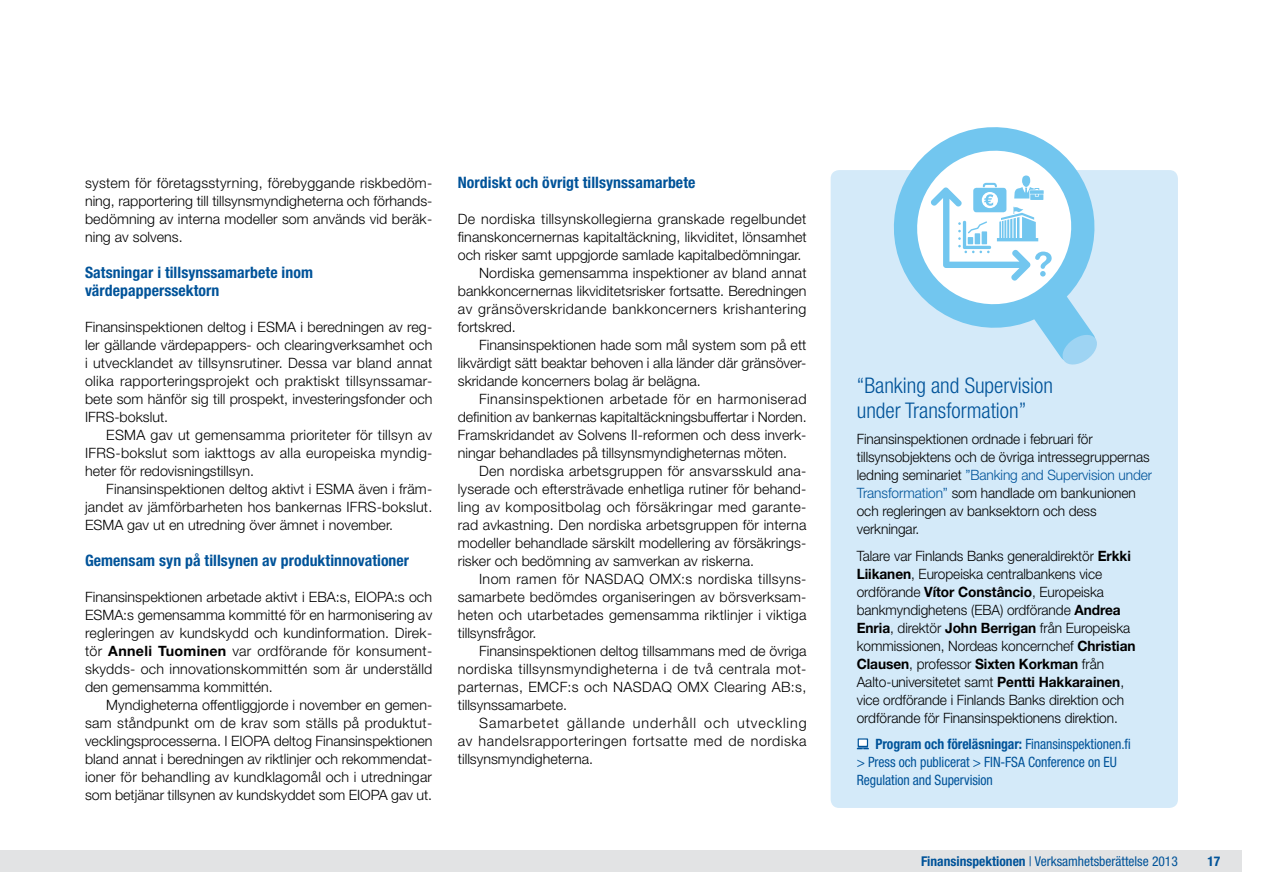
<style>
.page{position:relative;width:1263px;height:893px;background:#fff}
.page>*{position:absolute;margin:0;border:0;box-sizing:border-box;transform-origin:0 0}
.NOSTO{font:300 condensed 21.6px/24.3px "Helvetica Neue LT Std";color:#005399}
.VALIOTSIKKO{font:700 condensed 15.75px/18px "Helvetica Neue LT Std";letter-spacing:.005em;color:#005399}
.LEIPIS_SWE{font:300 14.25px/18px "Helvetica Neue LT Std";color:#000;text-align:justify}
.LEIPIS_1_kpl_SWE{font:300 14.25px/18px "Helvetica Neue LT Std";color:#000;text-align:justify}
.Artikkeli_leipis_SWE{font:300 14.25px/18px "Helvetica Neue LT Std";letter-spacing:-.005em;color:#000;scale:.96 1}
.Artikkeli_leipis_SWE-2{font:condensed 14.25px/18px "Helvetica Neue LT Std";letter-spacing:-.005em;color:#005399;scale:.96 1}
.t1{font:condensed 13.5px "Helvetica Neue LT Std";color:#005399}
.t2{font:700 condensed 13.5px "Helvetica Neue LT Std";color:#005399}
.s1{font-weight:700}
.s2{color:#005399}
</style>
<div class="page">
<div style="left:0;top:850px;width:1242px;height:22px;background:#e2e3e4"></div>
<div style="left:831px;top:170px;width:347px;height:638px;background:#d4eaf9;border-radius:9px"></div>
<svg style="left:858px;top:738px;width:10px;height:9px"></svg>
<div style="left:859px;top:740px;width:8px;height:6px;background:#fff"></div>
<svg style="left:856px;top:747px;width:13px;height:2px"></svg>
<svg style="left:894px;top:127px;width:149px;height:150px"></svg>
<svg style="left:907px;top:140px;width:190px;height:225px"></svg>
<p class="LEIPIS_SWE" style="left:85px;top:174px;width:349px">system för företagsstyrning, förebyggande riskbedöm&shy;ning, rapportering till tillsynsmyndigheterna och förhands&shy;bedömning av interna modeller som används vid beräk&shy;ning av solvens.</p>
<p class="VALIOTSIKKO" style="left:85px;top:263px;width:229px">Satsningar i tillsynssamarbete inom värdepapperssektorn</p>
<p class="LEIPIS_1_kpl_SWE" style="left:85px;top:318px;width:349px">Finansinspektionen deltog i ESMA i beredningen av reg&shy;ler gällande värdepappers- och clearingverksamhet och i utvecklandet av tillsynsrutiner. Dessa var bland annat olika rapporteringsprojekt och praktiskt tillsynssamar&shy;bete som hänför sig till prospekt, investeringsfonder och IFRS-bokslut.</p>
<p class="LEIPIS_SWE" style="left:85px;top:426px;width:348px;text-indent:21px">ESMA gav ut gemensamma prioriteter för tillsyn av IFRS-bokslut som iakttogs av alla europeiska myndig&shy;heter för redovisningstillsyn.</p>
<p class="LEIPIS_SWE" style="left:85px;top:480px;width:349px;text-indent:21px">Finansinspektionen deltog aktivt i ESMA även i främ&shy;jandet av jämförbarheten hos bankernas IFRS-bokslut.<br>ESMA gav ut en utredning över ämnet i november.</p>
<p class="VALIOTSIKKO" style="left:85px;top:551px;width:326px">Gemensam syn på tillsynen av produktinnovationer</p>
<p class="LEIPIS_1_kpl_SWE" style="left:85px;top:588px;width:349px">Finansinspektionen arbetade aktivt i EBA:s, EIOPA:s och ESMA:s gemensamma kommitté för en harmonisering av regleringen av kundskydd och kundinformation. Direk&shy;tör <span class="s1">Anneli Tuominen</span> var ordförande för konsument&shy;skydds- och innovationskommittén som är underställd den gemensamma kommittén.</p>
<p class="LEIPIS_SWE" style="left:85px;top:696px;width:349px;text-align:left;text-indent:21px">Myndigheterna offentliggjorde i november en gemen&shy;sam ståndpunkt om de krav som ställs på produktut&shy;vecklingsprocesserna. I EIOPA deltog Finansinspektionen bland annat i beredningen av riktlinjer och rekommendat&shy;ioner för behandling av kundklagomål och i utredningar som betjänar tillsynen av kundskyddet som EIOPA gav ut.</p>
<p class="VALIOTSIKKO" style="left:458px;top:173px;width:239px">Nordiskt och övrigt tillsynssamarbete</p>
<p class="LEIPIS_1_kpl_SWE" style="left:458px;top:210px;width:350px">De nordiska tillsynskollegierna granskade regelbundet finanskoncernernas kapitaltäckning, likviditet, lönsamhet och risker samt uppgjorde samlade kapitalbedömningar.</p>
<p class="LEIPIS_SWE" style="left:458px;top:264px;width:350px;text-indent:21px">Nordiska gemensamma inspektioner av bland annat bankkoncernernas likviditetsrisker fortsatte. Beredningen av gränsöverskridande bankkoncerners krishantering fortskred.</p>
<p class="LEIPIS_SWE" style="left:458px;top:336px;width:350px;text-indent:21px">Finansinspektionen hade som mål system som på ett likvärdigt sätt beaktar behoven i alla länder där gränsöver&shy;skridande koncerners bolag är belägna.</p>
<p class="LEIPIS_SWE" style="left:458px;top:390px;width:350px;text-indent:21px">Finansinspektionen arbetade för en harmoniserad definition av bankernas kapitaltäckningsbuffertar i Norden.<br>Framskridandet av Solvens II-reformen och dess inverk&shy;ningar behandlades på tillsynsmyndigheternas möten.</p>
<p class="LEIPIS_SWE" style="left:458px;top:462px;width:350px;text-indent:21px">Den nordiska arbetsgruppen för ansvarsskuld ana&shy;lyserade och eftersträvade enhetliga rutiner för behand&shy;ling av kompositbolag och försäkringar med garante&shy;rad avkastning. Den nordiska arbetsgruppen för interna modeller behandlade särskilt modellering av försäkrings&shy;risker och bedömning av samverkan av riskerna.</p>
<p class="LEIPIS_SWE" style="left:458px;top:570px;width:350px;text-indent:21px">Inom ramen för NASDAQ OMX:s nordiska tillsyns&shy;samarbete bedömdes organiseringen av börsverksam&shy;heten och utarbetades gemensamma riktlinjer i viktiga tillsynsfrågor.</p>
<p class="LEIPIS_SWE" style="left:458px;top:642px;width:350px;text-indent:21px">Finansinspektionen deltog tillsammans med de övriga nordiska tillsynsmyndigheterna i de två centrala mot&shy;parternas, EMCF:s och NASDAQ OMX Clearing AB:s, tillsynssamarbete.</p>
<p class="LEIPIS_SWE" style="left:458px;top:714px;width:350px;text-indent:21px">Samarbetet gällande underhåll och utveckling av handelsrapporteringen fortsatte med de nordiska tillsynsmyndigheterna.</p>
<p class="NOSTO" style="left:857px;top:373px;width:198px">“Banking and Supervision under Transformation”</p>
<p class="Artikkeli_leipis_SWE" style="left:857px;top:430px;width:309px">Finansinspektionen ordnade i februari för tillsynsobjektens och de övriga intressegruppernas ledning seminariet <span class="s2">”Banking and Supervision under Transformation”</span> som handlade om bankunionen och regleringen av banksektorn och dess verkningar.</p>
<p class="Artikkeli_leipis_SWE" style="left:857px;top:546px;width:292px">Talare var Finlands Banks generaldirektör <span class="s1">Erkki Liikanen</span>, Europeiska centralbankens vice ordförande <span class="s1">Vítor Constâncio</span>, Europeiska bankmyndighetens (EBA) ordförande <span class="s1">Andrea Enria</span>, direktör <span class="s1">John Berrigan</span> från Europeiska kommissionen, Nordeas koncernchef <span class="s1">Christian Clausen</span>, professor <span class="s1">Sixten Korkman</span> från Aalto-universitetet samt <span class="s1">Pentti Hakkarainen</span>, vice ordförande i Finlands Banks direktion och ordförande för Finansinspektionens direktion.</p>
<p class="Artikkeli_leipis_SWE-2" style="left:857px;top:735px;width:287px;text-indent:19px"><span class="s1">Program och föreläsningar:</span> Finansinspektionen.fi &gt; Press och publicerat &gt; FIN-FSA Conference on EU<br>Regulation and Supervision</p>
<p class="t1" style="left:921px;top:853px;width:258px"><span class="s1">Finansinspektionen</span> | Verksamhetsberättelse 2013</p>
<p class="t2" style="left:1207px;top:853px;width:14px">17</p>
</div>
